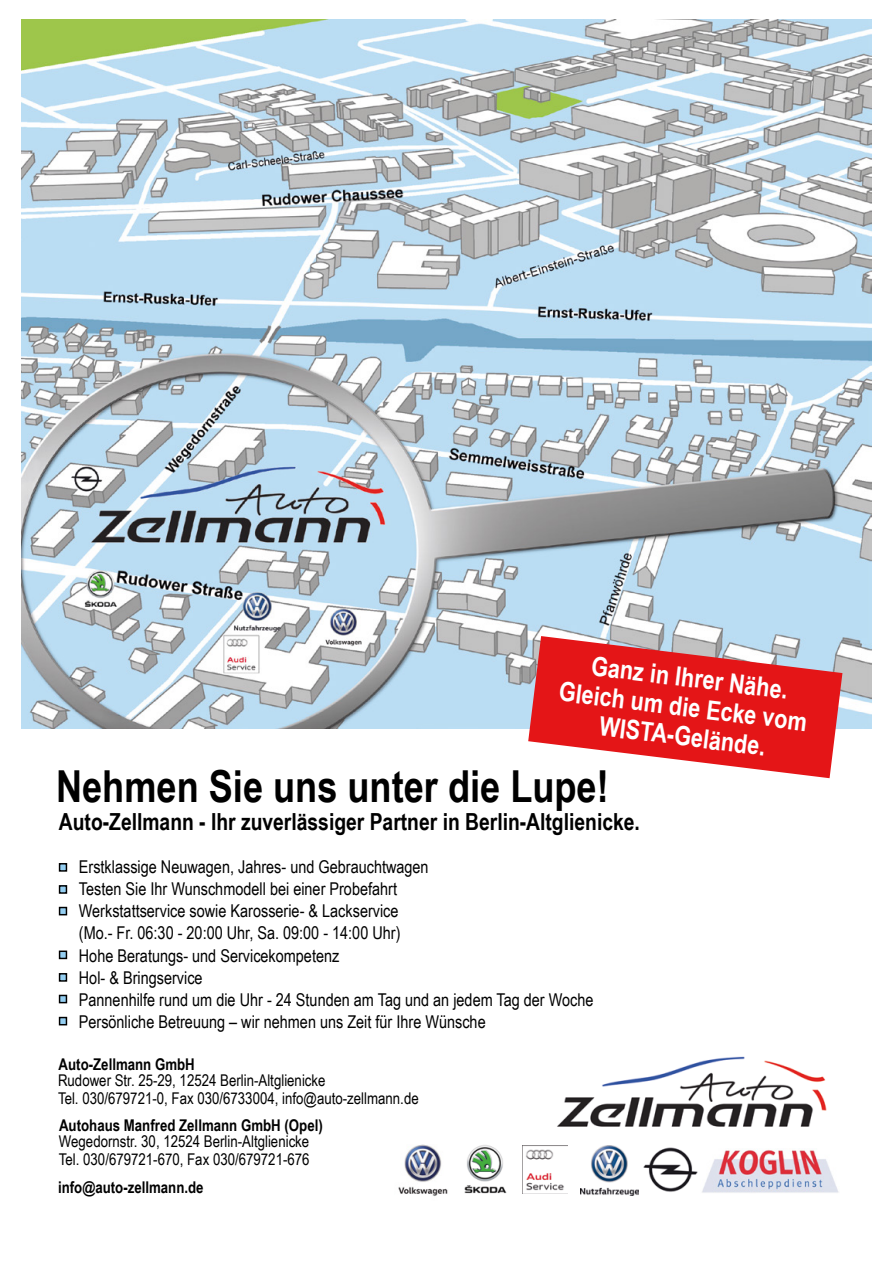
<style>
.page{position:relative;width:893px;height:1263px;background:#fff}
.page>*{position:absolute;margin:0;border:0;box-sizing:border-box;transform-origin:0 0}
.t1{font:700 44.1px "Arial Narrow";color:#000}
.t2{font:700 26.4px "Arial Narrow";color:#fff}
.t3{font:700 23.55px "Arial Narrow";color:#000}
.t4{font:17.7px/22px "Arial Narrow";color:#000}
.t5{font:16.2px/17.7px "Arial Narrow";color:#000}
.t6{font:700 16.2px "Arial Narrow";color:#000}
</style>
<div class="page">
<img style="left:21px;top:20px;width:850px;height:708px">
<div style="left:60px;top:864px;width:6px;height:7px;background:#94cef1"></div>
<div style="left:59px;top:863px;width:8px;height:9px;border:1px solid #000"></div>
<div style="left:60px;top:886px;width:6px;height:7px;background:#94cef1"></div>
<div style="left:59px;top:885px;width:8px;height:9px;border:1px solid #000"></div>
<div style="left:60px;top:907px;width:6px;height:8px;background:#94cef1"></div>
<div style="left:59px;top:907px;width:8px;height:8px;border:1px solid #000"></div>
<div style="left:60px;top:951px;width:6px;height:7px;background:#94cef1"></div>
<div style="left:59px;top:950px;width:8px;height:9px;border:1px solid #000"></div>
<div style="left:60px;top:974px;width:6px;height:7px;background:#94cef1"></div>
<div style="left:59px;top:973px;width:8px;height:9px;border:1px solid #000"></div>
<div style="left:60px;top:995px;width:6px;height:8px;background:#94cef1"></div>
<div style="left:59px;top:995px;width:8px;height:8px;border:1px solid #000"></div>
<div style="left:60px;top:1017px;width:6px;height:8px;background:#94cef1"></div>
<div style="left:59px;top:1017px;width:8px;height:8px;border:1px solid #000"></div>
<img style="left:557px;top:1056px;width:270px;height:71px">
<img style="left:398px;top:1144px;width:50px;height:52px">
<img style="left:581px;top:1146px;width:57px;height:49px">
<img style="left:522px;top:1146px;width:45px;height:48px">
<img style="left:464px;top:1145px;width:43px;height:49px">
<img style="left:643px;top:1147px;width:55px;height:45px">
<img style="left:702px;top:1149px;width:137px;height:44px">
<svg style="left:528px;top:636px;width:314px;height:142px"></svg>
<h2 class="t2" style="left:594px;top:646px;width:199px;rotate:7deg">Ganz in Ihrer Nähe.</h2>
<h2 class="t2" style="left:602px;top:706px;width:169px;rotate:7deg">WISTA-Gelände.</h2>
<h2 class="t2" style="left:562px;top:671px;width:251px;rotate:7deg">Gleich um die Ecke vom</h2>
<h1 class="t1" style="left:56px;top:753px;width:554px">Nehmen Sie uns unter die Lupe!</h1>
<h3 class="t3" style="left:59px;top:804px;width:582px">Auto-Zellmann - Ihr zuverlässiger Partner in Berlin-Altglienicke.</h3>
<p class="t4" style="left:79px;top:855px;width:516px">Erstklassige Neuwagen, Jahres- und Gebrauchtwagen<br>Testen Sie Ihr Wunschmodell bei einer Probefahrt<br>Werkstattservice sowie Karosserie- &amp; Lackservice<br>(Mo.- Fr. 06:30 - 20:00 Uhr, Sa. 09:00 - 14:00 Uhr)<br>Hohe Beratungs- und Servicekompetenz<br>Hol- &amp; Bringservice<br>Pannenhilfe rund um die Uhr - 24 Stunden am Tag und an jedem Tag der Woche Persönliche Betreuung – wir nehmen uns Zeit für Ihre Wünsche</p>
<p class="t6" style="left:59px;top:1052px;width:138px">Auto-Zellmann GmbH</p>
<p class="t5" style="left:58px;top:1071px;width:362px">Rudower Str. 25-29, 12524 Berlin-Altglienicke<br>Tel. 030/679721-0, Fax 030/6733004, info@auto-zellmann.de</p>
<p class="t6" style="left:59px;top:1113px;width:265px">Autohaus Manfred Zellmann GmbH (Opel)</p>
<p class="t5" style="left:59px;top:1132px;width:252px">Wegedornstr. 30, 12524 Berlin-Altglienicke<br>Tel. 030/679721-670, Fax 030/679721-676</p>
<p class="t6" style="left:58px;top:1175px;width:147px">info@auto-zellmann.de</p>
</div>
